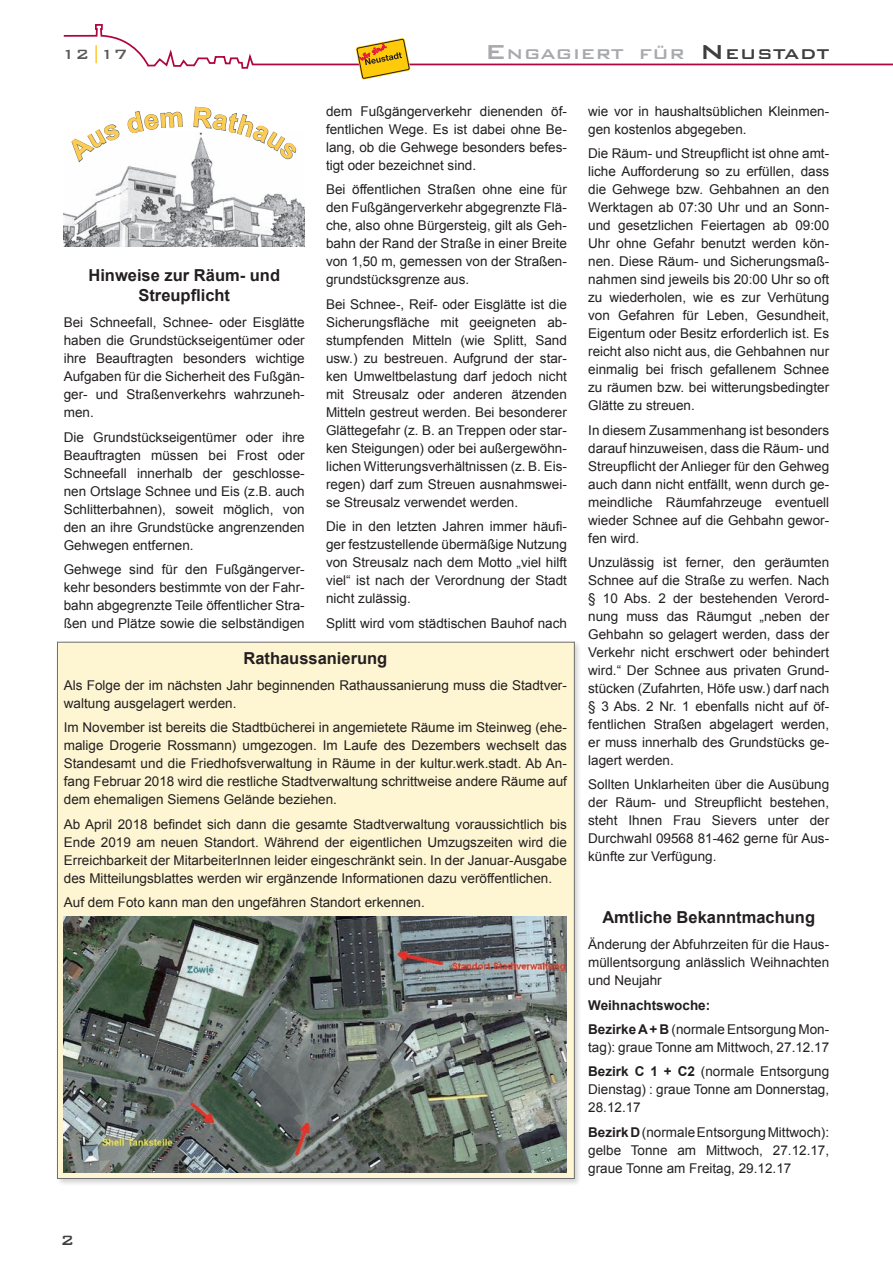
<style>
.page{position:relative;width:893px;height:1263px;background:#fff}
.page>*{position:absolute;margin:0;border:0;box-sizing:border-box;transform-origin:0 0}
.t1{font:500 18.9px "Bank Gothic BT";color:#a8a9ad;scale:1.06 1}
.t2{font:500 18px "Bank Gothic BT";color:#57585a}
.t3{font:500 18px "Bank Gothic BT";color:#3e3e3f}
.Zwischenüberschrift{font:700 16.5px/19.8px "Arial";color:#231f20;text-align:center}
.Grundtext{font:13.5px/18px "Arial";color:#231f20;text-align:justify}
.Grundtext-2{font:700 13.5px "Arial";color:#231f20}
.s1{color:#fec210}
.s2{font-size:27px}
.s3{font-size:27px;color:#3e3e3f}
.s4{color:#3e3e3f}
.s5{font-weight:700}
</style>
<div class="page">
<svg style="left:63px;top:24px;width:830px;height:45px"></svg>
<svg style="left:356px;top:38px;width:54px;height:42px"></svg>
<div style="left:56px;top:640px;width:526px;height:546px;background:#231f20;opacity:.2"></div>
<div style="left:57px;top:642px;width:517px;height:536px;background:#fef5d2;border:1px solid #6c6d70"></div>
<img style="left:64px;top:161px;width:241px;height:86px">
<img style="left:64px;top:917px;width:503px;height:256px">
<svg style="left:66px;top:124px;width:54px;height:39px"></svg>
<svg style="left:127px;top:111px;width:56px;height:22px"></svg>
<svg style="left:193px;top:106px;width:104px;height:55px"></svg>
<h2 class="t2" style="left:62px;top:44px;width:68px">12<span class="s1">|</span>17</h2>
<h1 class="t1" style="left:485px;top:44px;width:326px"><span class="s2">E</span>ngagiert für <span class="s3">N</span> <span class="s4">eustadt</span></h1>
<p class="Zwischenüberschrift" style="left:88px;top:266px;width:193px">Hinweise zur Räum- und<br>Streupflicht</p>
<p class="Grundtext" style="left:64px;top:314px;width:242px">Bei Schneefall, Schnee- oder Eisglätte haben die Grundstückseigentümer oder ihre Beauftragten besonders wichtige Aufgaben für die Sicherheit des Fußgän&shy;ger- und Straßenverkehrs wahrzuneh&shy;men.</p>
<p class="Grundtext" style="left:64px;top:428px;width:242px">Die Grundstückseigentümer oder ihre Beauftragten müssen bei Frost oder Schneefall innerhalb der geschlosse&shy;nen Ortslage Schnee und Eis (z.B. auch Schlitterbahnen), soweit möglich, von den an ihre Grundstücke angrenzenden Gehwegen entfernen.</p>
<p class="Grundtext" style="left:64px;top:560px;width:242px">Gehwege sind für den Fußgängerver&shy;kehr besonders bestimmte von der Fahr&shy;bahn abgegrenzte Teile öffentlicher Stra&shy;ßen und Plätze sowie die selbständigen</p>
<p class="Grundtext" style="left:326px;top:102px;width:242px">dem Fußgängerverkehr dienenden öf&shy;fentlichen Wege. Es ist dabei ohne Be&shy;lang, ob die Gehwege besonders befes&shy;tigt oder bezeichnet sind.</p>
<p class="Grundtext" style="left:326px;top:181px;width:242px">Bei öffentlichen Straßen ohne eine für den Fußgängerverkehr abgegrenzte Flä&shy;che, also ohne Bürgersteig, gilt als Geh&shy;bahn der Rand der Straße in einer Breite von 1,50 m, gemessen von der Straßen&shy;grundstücksgrenze aus.</p>
<p class="Grundtext" style="left:326px;top:295px;width:242px">Bei Schnee-, Reif- oder Eisglätte ist die Sicherungsfläche mit geeigneten ab&shy;stumpfenden Mitteln (wie Splitt, Sand usw.) zu bestreuen. Aufgrund der star&shy;ken Umweltbelastung darf jedoch nicht mit Streusalz oder anderen ätzenden Mitteln gestreut werden. Bei besonderer Glättegefahr (z. B. an Treppen oder star&shy;ken Steigungen) oder bei außergewöhn&shy;lichen Witterungsverhältnissen (z. B. Eis&shy;regen) darf zum Streuen ausnahmswei&shy;se Streusalz verwendet werden.</p>
<p class="Grundtext" style="left:326px;top:518px;width:242px">Die in den letzten Jahren immer häufi&shy;ger festzustellende übermäßige Nutzung von Streusalz nach dem Motto „viel hilft viel“ ist nach der Verordnung der Stadt nicht zulässig.</p>
<p class="Grundtext" style="left:326px;top:614px;width:242px">Splitt wird vom städtischen Bauhof nach</p>
<p class="Zwischenüberschrift" style="left:243px;top:648px;width:145px">Rathaussanierung</p>
<p class="Grundtext" style="left:64px;top:676px;width:505px">Als Folge der im nächsten Jahr beginnenden Rathaussanierung muss die Stadtver&shy;waltung ausgelagert werden.</p>
<p class="Grundtext" style="left:64px;top:719px;width:505px">Im November ist bereits die Stadtbücherei in angemietete Räume im Steinweg (ehe&shy;malige Drogerie Rossmann) umgezogen. Im Laufe des Dezembers wechselt das Standesamt und die Friedhofsverwaltung in Räume in der kultur.werk.stadt. Ab An&shy;fang Februar 2018 wird die restliche Stadtverwaltung schrittweise andere Räume auf dem ehemaligen Siemens Gelände beziehen.</p>
<p class="Grundtext" style="left:64px;top:815px;width:505px">Ab April 2018 befindet sich dann die gesamte Stadtverwaltung voraussichtlich bis Ende 2019 am neuen Standort. Während der eigentlichen Umzugszeiten wird die Erreichbarkeit der MitarbeiterInnen leider eingeschränkt sein. In der Januar-Ausgabe des Mitteilungsblattes werden wir ergänzende Informationen dazu veröffentlichen.</p>
<p class="Grundtext" style="left:64px;top:893px;width:362px">Auf dem Foto kann man den ungefähren Standort erkennen.</p>
<p class="Grundtext" style="left:588px;top:102px;width:242px">wie vor in haushaltsüblichen Kleinmen&shy;gen kostenlos abgegeben.</p>
<p class="Grundtext" style="left:588px;top:145px;width:242px">Die Räum- und Streupflicht ist ohne amt&shy;liche Aufforderung so zu erfüllen, dass die Gehwege bzw. Gehbahnen an den Werktagen ab 07:30 Uhr und an Sonn&shy;und gesetzlichen Feiertagen ab 09:00<br>Uhr ohne Gefahr benutzt werden kön&shy;nen. Diese Räum- und Sicherungsmaß&shy;nahmen sind jeweils bis 20:00 Uhr so oft zu wiederholen, wie es zur Verhütung von Gefahren für Leben, Gesundheit, Eigentum oder Besitz erforderlich ist. Es reicht also nicht aus, die Gehbahnen nur einmalig bei frisch gefallenem Schnee zu räumen bzw. bei witterungsbedingter Glätte zu streuen.</p>
<p class="Grundtext" style="left:588px;top:421px;width:242px">In diesem Zusammenhang ist besonders darauf hinzuweisen, dass die Räum- und Streupflicht der Anlieger für den Gehweg auch dann nicht entfällt, wenn durch ge&shy;meindliche Räumfahrzeuge eventuell wieder Schnee auf die Gehbahn gewor&shy;fen wird.</p>
<p class="Grundtext" style="left:588px;top:553px;width:242px">Unzulässig ist ferner, den geräumten Schnee auf die Straße zu werfen. Nach § 10 Abs. 2 der bestehenden Verord&shy;nung muss das Räumgut „neben der Gehbahn so gelagert werden, dass der Verkehr nicht erschwert oder behindert wird.“ Der Schnee aus privaten Grund&shy;stücken (Zufahrten, Höfe usw.) darf nach § 3 Abs. 2 Nr. 1 ebenfalls nicht auf öf&shy;fentlichen Straßen abgelagert werden, er muss innerhalb des Grundstücks ge&shy;lagert werden.</p>
<p class="Grundtext" style="left:588px;top:776px;width:242px">Sollten Unklarheiten über die Ausübung der Räum- und Streupflicht bestehen, steht Ihnen Frau Sievers unter der Durchwahl 09568 81-462 gerne für Aus&shy;künfte zur Verfügung.</p>
<p class="Zwischenüberschrift" style="left:602px;top:908px;width:214px">Amtliche Bekanntmachung</p>
<p class="Grundtext" style="left:588px;top:936px;width:242px">Änderung der Abfuhrzeiten für die Haus&shy;müllentsorgung anlässlich Weihnachten und Neujahr</p>
<p class="Grundtext-2" style="left:588px;top:996px;width:124px">Weihnachtswoche:</p>
<p class="Grundtext" style="left:588px;top:1020px;width:242px"><span class="s5">Bezirke A + B</span> (normale Entsorgung Mon&shy;tag): graue Tonne am Mittwoch, 27.12.17</p>
<p class="Grundtext" style="left:588px;top:1063px;width:242px"><span class="s5">Bezirk C 1 + C2</span> (normale Entsorgung Dienstag) : graue Tonne am Donnerstag, 28.12.17</p>
<p class="Grundtext" style="left:588px;top:1123px;width:242px"><span class="s5">Bezirk D</span> (normale Entsorgung Mittwoch): gelbe Tonne am Mittwoch, 27.12.17, graue Tonne am Freitag, 29.12.17</p>
<p class="t3" style="left:61px;top:1230px;width:15px">2</p>
</div>
